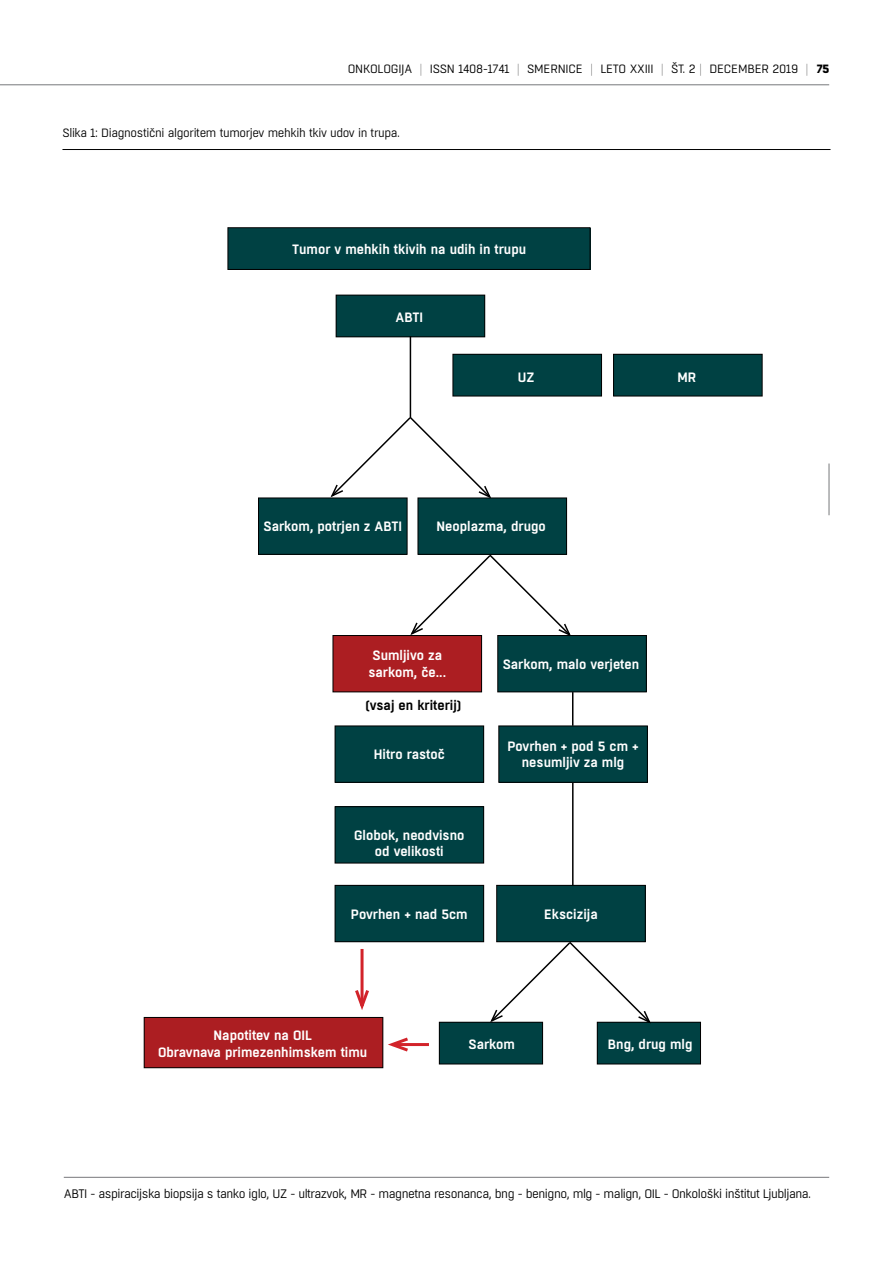
<style>
.page{position:relative;width:893px;height:1263px;background:#fff}
.page>*{position:absolute;margin:0;border:0;box-sizing:border-box;transform-origin:0 0}
.t1{font:600 13.5px/16.2px "Boxed";color:#fff;text-align:center}
.t2{font:600 13.5px "Boxed";color:#000}
.t3{font:12.3px "Boxed";letter-spacing:-.04em;color:#000}
.t4{font:12px "Boxed";letter-spacing:-.03em;color:#000}
.s1{font-weight:100}
.s2{font-weight:800}
</style>
<div class="page">
<hr style="left:0;top:84px;width:829px;height:1px;background:#77787b">
<hr style="left:829px;top:463px;width:1px;height:52px;background:#77787b">
<div style="left:228px;top:228px;width:362px;height:41px;background:#004143"></div>
<div style="left:228px;top:227px;width:362px;height:43px;border:1px solid #000"></div>
<svg style="left:329px;top:415px;width:164px;height:85px"></svg>
<div style="left:258px;top:498px;width:149px;height:56px;background:#004143"></div>
<div style="left:258px;top:498px;width:149px;height:56px;border:1px solid #000"></div>
<div style="left:418px;top:498px;width:149px;height:56px;background:#004143"></div>
<div style="left:418px;top:498px;width:149px;height:56px;border:1px solid #000"></div>
<div style="left:144px;top:1017px;width:239px;height:51px;background:#ac1e22"></div>
<div style="left:144px;top:1017px;width:239px;height:51px;border:1px solid #000"></div>
<hr style="left:361px;top:949px;width:3px;height:57px;background:#d2232a">
<svg style="left:355px;top:987px;width:14px;height:23px"></svg>
<div style="left:439px;top:1022px;width:104px;height:42px;background:#004143"></div>
<div style="left:439px;top:1022px;width:104px;height:42px;border:1px solid #000"></div>
<div style="left:597px;top:1022px;width:103px;height:42px;background:#004143"></div>
<div style="left:597px;top:1022px;width:104px;height:42px;border:1px solid #000"></div>
<div style="left:336px;top:295px;width:149px;height:42px;background:#004143"></div>
<div style="left:336px;top:295px;width:149px;height:42px;border:1px solid #000"></div>
<hr style="left:392px;top:1043px;width:37px;height:3px;background:#d2232a">
<svg style="left:383px;top:1035px;width:28px;height:19px"></svg>
<hr style="left:410px;top:336px;width:1px;height:81px;background:#000">
<div style="left:614px;top:354px;width:148px;height:42px;background:#004143"></div>
<div style="left:613px;top:354px;width:149px;height:42px;border:1px solid #000"></div>
<div style="left:453px;top:354px;width:148px;height:42px;background:#004143"></div>
<div style="left:453px;top:354px;width:149px;height:42px;border:1px solid #000"></div>
<svg style="left:410px;top:553px;width:161px;height:85px"></svg>
<div style="left:333px;top:635px;width:149px;height:57px;background:#ac1e22"></div>
<div style="left:333px;top:635px;width:149px;height:57px;border:1px solid #000"></div>
<div style="left:498px;top:635px;width:148px;height:57px;background:#004143"></div>
<div style="left:498px;top:635px;width:148px;height:57px;border:1px solid #000"></div>
<div style="left:335px;top:726px;width:149px;height:56px;background:#004143"></div>
<div style="left:335px;top:726px;width:149px;height:56px;border:1px solid #000"></div>
<div style="left:335px;top:807px;width:149px;height:56px;background:#004143"></div>
<div style="left:335px;top:806px;width:149px;height:57px;border:1px solid #000"></div>
<div style="left:335px;top:885px;width:149px;height:57px;background:#004143"></div>
<div style="left:335px;top:885px;width:149px;height:57px;border:1px solid #000"></div>
<div style="left:499px;top:726px;width:148px;height:56px;background:#004143"></div>
<div style="left:499px;top:726px;width:149px;height:56px;border:1px solid #000"></div>
<div style="left:497px;top:885px;width:148px;height:57px;background:#004143"></div>
<div style="left:496px;top:885px;width:149px;height:57px;border:1px solid #000"></div>
<svg style="left:489px;top:940px;width:163px;height:85px"></svg>
<hr style="left:572px;top:782px;width:2px;height:103px;background:#000">
<hr style="left:572px;top:692px;width:1px;height:34px;background:#000">
<hr style="left:62px;top:149px;width:768px;height:1px;background:#000">
<hr style="left:64px;top:1177px;width:765px;height:1px;background:#77787b">
<p class="t4" style="left:348px;top:61px;width:483px">ONKOLOGIJA <span class="s1">|</span> ISSN 1408-1741 <span class="s1">|</span> SMERNICE <span class="s1">|</span> LETO XXIII <span class="s1">|</span> ŠT. 2 <span class="s1">|</span> DECEMBER 2019 <span class="s1">|</span> <span class="s2">75</span></p>
<p class="t4" style="left:62px;top:125px;width:339px">Slika 1: Diagnostični algoritem tumorjev mehkih tkiv udov in trupa.</p>
<p class="t1" style="left:292px;top:242px;width:235px">Tumor v mehkih tkivih na udih in trupu</p>
<p class="t1" style="left:396px;top:310px;width:29px">ABTI</p>
<p class="t1" style="left:518px;top:369px;width:18px">UZ</p>
<p class="t1" style="left:677px;top:369px;width:20px">MR</p>
<p class="t1" style="left:263px;top:519px;width:140px">Sarkom, potrjen z ABTI</p>
<p class="t1" style="left:437px;top:519px;width:111px">Neoplazma, drugo</p>
<p class="t1" style="left:368px;top:648px;width:79px;text-align:left">Sumljivo za sarkom, če...</p>
<p class="t1" style="left:503px;top:656px;width:138px">Sarkom, malo verjeten</p>
<p class="t2" style="left:365px;top:696px;width:97px">(vsaj en kriterij)</p>
<p class="t1" style="left:374px;top:747px;width:72px">Hitro rastoč</p>
<p class="t1" style="left:354px;top:828px;width:112px">Globok, neodvisno od velikosti</p>
<p class="t1" style="left:351px;top:906px;width:118px">Povrhen + nad 5cm</p>
<p class="t1" style="left:507px;top:738px;width:133px">Povrhen + pod 5 cm + nesumljiv za mlg</p>
<p class="t1" style="left:544px;top:906px;width:55px">Ekscizija</p>
<p class="t1" style="left:158px;top:1028px;width:211px">Napotitev na OIL<br>Obravnava primezenhimskem timu</p>
<p class="t1" style="left:468px;top:1037px;width:48px">Sarkom</p>
<p class="t1" style="left:608px;top:1037px;width:86px">Bng, drug mlg</p>
<p class="t3" style="left:64px;top:1185px;width:749px">ABTI - aspiracijska biopsija s tanko iglo, UZ - ultrazvok, MR - magnetna resonanca, bng - benigno, mlg - malign, OIL - Onkološki inštitut Ljubljana.</p>
</div>
